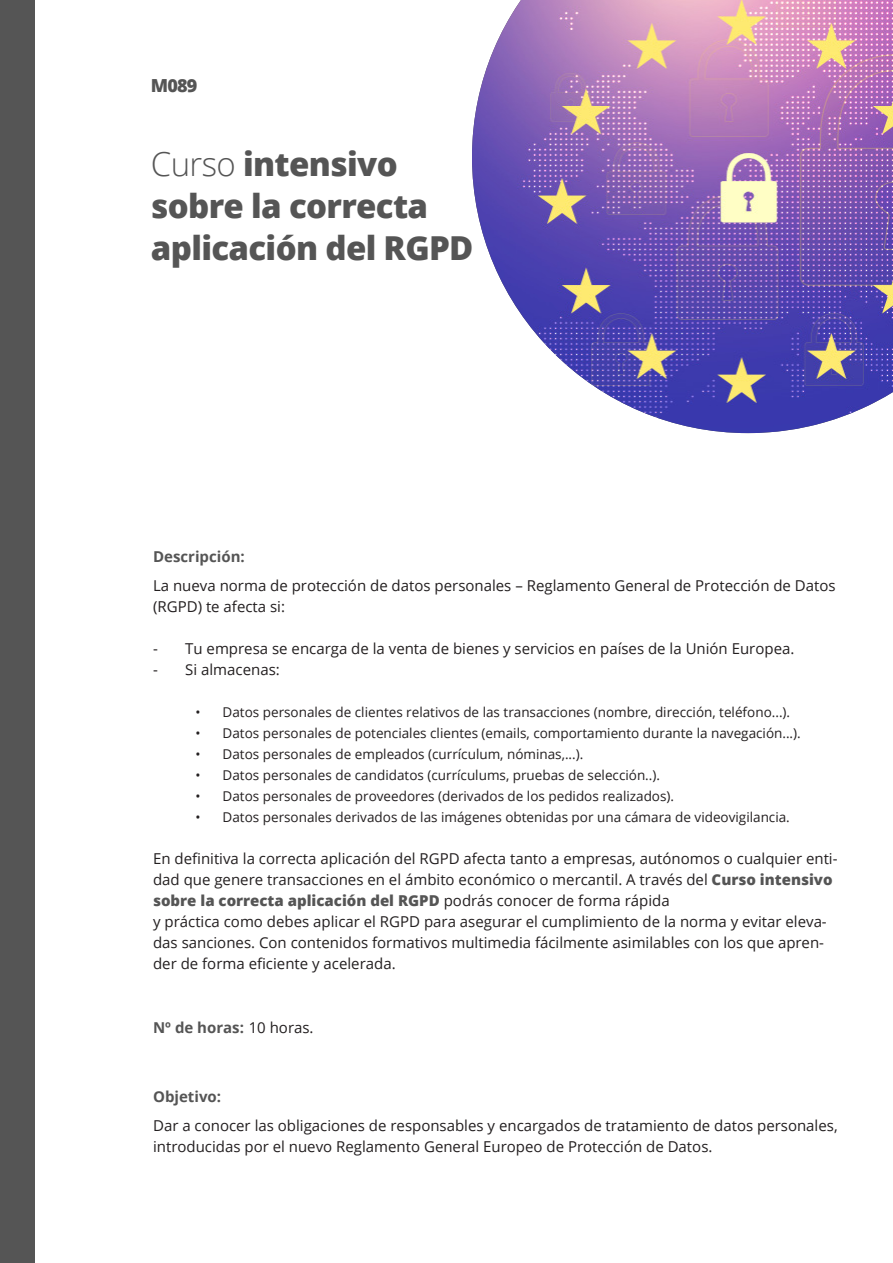
<style>
.page{position:relative;width:893px;height:1263px;background:#fff}
.page>*{position:absolute;margin:0;border:0;box-sizing:border-box;transform-origin:0 0}
.t1{font:800 33px/42px "Open Sans";letter-spacing:-.02em;color:#555}
.t2{font:800 18px "Open Sans";color:#555}
.texto-descriptivo{font:15px/21px "Open Sans";color:#231f20}
.Titulillos{font:700 15px "Open Sans";color:#555}
.t3{font:13.5px "Open Sans";color:#231f20}
.s1{font-weight:300}
.s2{font-weight:800;color:#555}
.s3{font-weight:400;color:#231f20}
</style>
<div class="page">
<div style="left:0;top:0;width:34px;height:1263px;background:#555"></div>
<img style="left:472px;top:0;width:421px;height:433px">
<p class="t2" style="left:151px;top:71px;width:48px">M089</p>
<p class="t1" style="left:151px;top:141px;width:324px"><span class="s1">Curso</span> intensivo sobre la correcta aplicación del RGPD</p>
<p class="Titulillos" style="left:153px;top:546px;width:93px">Descripción:</p>
<p class="texto-descriptivo" style="left:153px;top:575px;width:684px">La nueva norma de protección de datos personales – Reglamento General de Protección de Datos (RGPD) te afecta si:</p>
<p class="texto-descriptivo" style="left:153px;top:638px;width:643px">- Tu empresa se encarga de la venta de bienes y servicios en países de la Unión Europea.</p>
<p class="texto-descriptivo" style="left:153px;top:659px;width:128px">- Si almacenas:</p>
<p class="t3" style="left:196px;top:703px;width:596px">• Datos personales de clientes relativos de las transacciones (nombre, dirección, teléfono...).</p>
<p class="t3" style="left:196px;top:724px;width:607px">• Datos personales de potenciales clientes (emails, comportamiento durante la navegación...).</p>
<p class="t3" style="left:196px;top:745px;width:389px">• Datos personales de empleados (currículum, nóminas,...).</p>
<p class="t3" style="left:196px;top:766px;width:466px">• Datos personales de candidatos (currículums, pruebas de selección..).</p>
<p class="t3" style="left:196px;top:787px;width:480px">• Datos personales de proveedores (derivados de los pedidos realizados).</p>
<p class="t3" style="left:196px;top:808px;width:596px">• Datos personales derivados de las imágenes obtenidas por una cámara de videovigilancia.</p>
<p class="texto-descriptivo" style="left:153px;top:848px;width:686px">En definitiva la correcta aplicación del RGPD afecta tanto a empresas, autónomos o cualquier enti&shy;dad que genere transacciones en el ámbito económico o mercantil. A través del <span class="s2">Curso intensivo sobre la correcta aplicación del RGPD</span> podrás conocer de forma rápida<br>y práctica como debes aplicar el RGPD para asegurar el cumplimiento de la norma y evitar eleva&shy;das sanciones. Con contenidos formativos multimedia fácilmente asimilables con los que apren&shy;der de forma eficiente y acelerada.</p>
<p class="Titulillos" style="left:153px;top:1017px;width:162px">Nº de horas: <span class="s3">10 horas.</span></p>
<p class="Titulillos" style="left:153px;top:1086px;width:70px">Objetivo:</p>
<p class="texto-descriptivo" style="left:153px;top:1115px;width:686px">Dar a conocer las obligaciones de responsables y encargados de tratamiento de datos personales, introducidas por el nuevo Reglamento General Europeo de Protección de Datos.</p>
</div>
